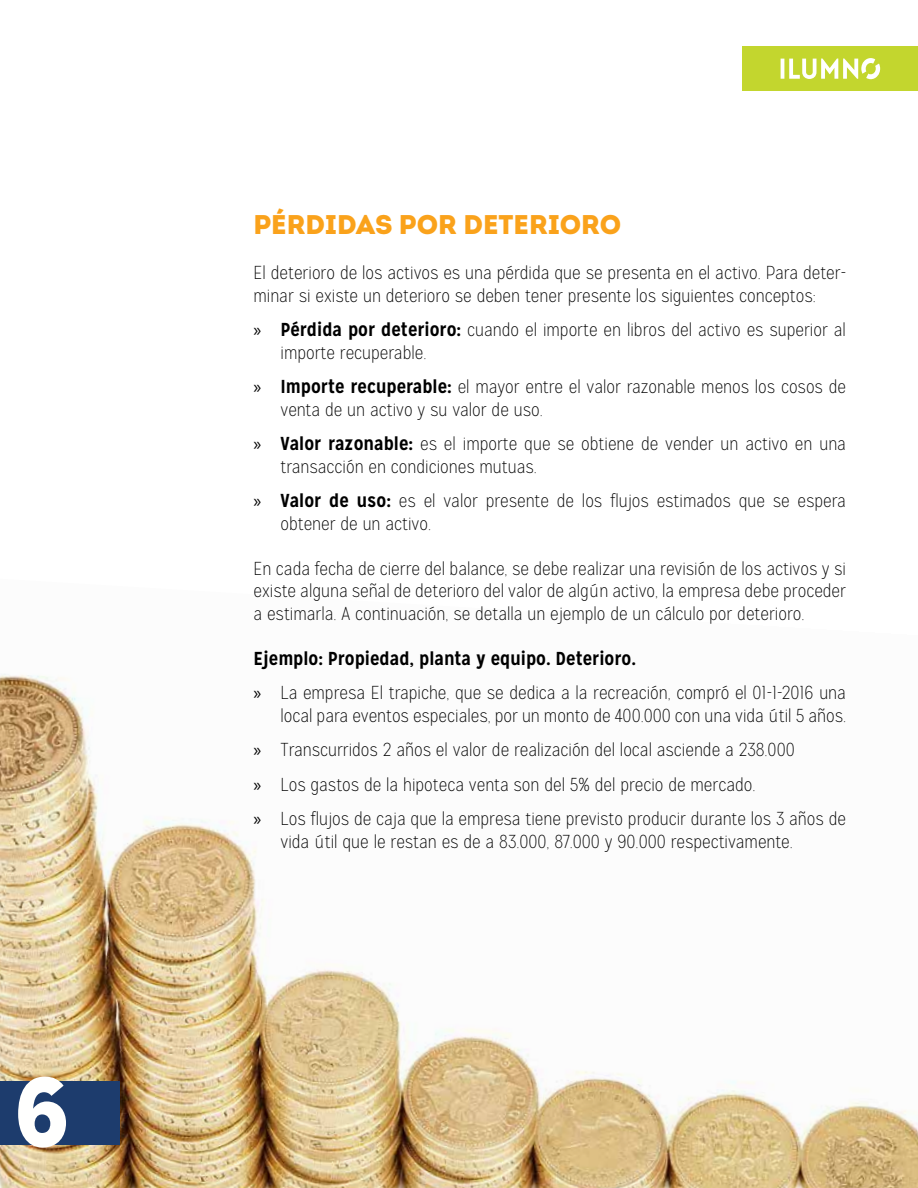
<style>
.page{position:relative;width:918px;height:1188px;background:#fff}
.page>*{position:absolute;margin:0;border:0;box-sizing:border-box;transform-origin:0 0}
.t1{font:900 97.5px "Mission Gothic";color:#fffffe}
.t2{font:900 27px "Intro";color:#faa21b}
.t3{font:100 18.75px/22.5px "Mission Gothic";color:#000}
.s1{font-family:"Myriad Pro";font-weight:400}
.s2{font-weight:700}
</style>
<div class="page">
<div style="left:743px;top:46px;width:175px;height:45px;background:#c3d62e"></div>
<svg style="left:781px;top:58px;width:99px;height:21px"></svg>
<img style="left:0;top:674px;width:918px;height:514px">
<div style="left:0;top:1081px;width:120px;height:64px;background:#1d3c6d"></div>
<h1 class="t1" style="left:16px;top:1049px;width:53px">6</h1>
<h2 class="t2" style="left:254px;top:207px;width:369px">PÉRDIDAS POR DETERIORO</h2>
<p class="t3" style="left:254px;top:262px;width:594px">El deterioro de los activos es una pérdida que se presenta en el activo. Para deter&shy;minar si existe un deterioro se deben tener presente los siguientes conceptos:</p>
<p class="t3" style="left:280px;top:319px;width:567px;text-indent:-27px"><span class="s1">»</span> <span class="s2">Pérdida por deterioro:</span> cuando el importe en libros del activo es superior al importe recuperable.</p>
<p class="t3" style="left:280px;top:376px;width:567px;text-indent:-27px"><span class="s1">»</span> <span class="s2">Importe recuperable:</span> el mayor entre el valor razonable menos los cosos de venta de un activo y su valor de uso.</p>
<p class="t3" style="left:280px;top:433px;width:567px;text-indent:-27px"><span class="s1">»</span> <span class="s2">Valor razonable:</span> es el importe que se obtiene de vender un activo en una transacción en condiciones mutuas.</p>
<p class="t3" style="left:280px;top:490px;width:567px;text-indent:-27px"><span class="s1">»</span> <span class="s2">Valor de uso:</span> es el valor presente de los flujos estimados que se espera obtener de un activo.</p>
<p class="t3" style="left:254px;top:557px;width:594px;text-align:justify">En cada fecha de cierre del balance, se debe realizar una revisión de los activos y si existe alguna señal de deterioro del valor de algún activo, la empresa debe proceder a estimarla. A continuación, se detalla un ejemplo de un cálculo por deterioro.</p>
<p class="t3" style="left:254px;top:641px;width:594px;line-height:34.5px"><span class="s2">Ejemplo: Propiedad, planta y equipo. Deterioro.<br></span><span class="s1">»</span> La empresa El trapiche, que se dedica a la recreación, compró el 01-1-2016 una</p>
<p class="t3" style="left:254px;top:698px;width:594px;line-height:34.5px;text-indent:27px">local para eventos especiales, por un monto de 400.000 con una vida útil 5 años. <span class="s1">»</span> Transcurridos 2 años el valor de realización del local asciende a 238.000<br><span class="s1">»</span> Los gastos de la hipoteca venta son del 5% del precio de mercado.<br><span class="s1">»</span> Los flujos de caja que la empresa tiene previsto producir durante los 3 años de</p>
<p class="t3" style="left:280px;top:830px;width:514px">vida útil que le restan es de a 83.000, 87.000 y 90.000 respectivamente.</p>
</div>
